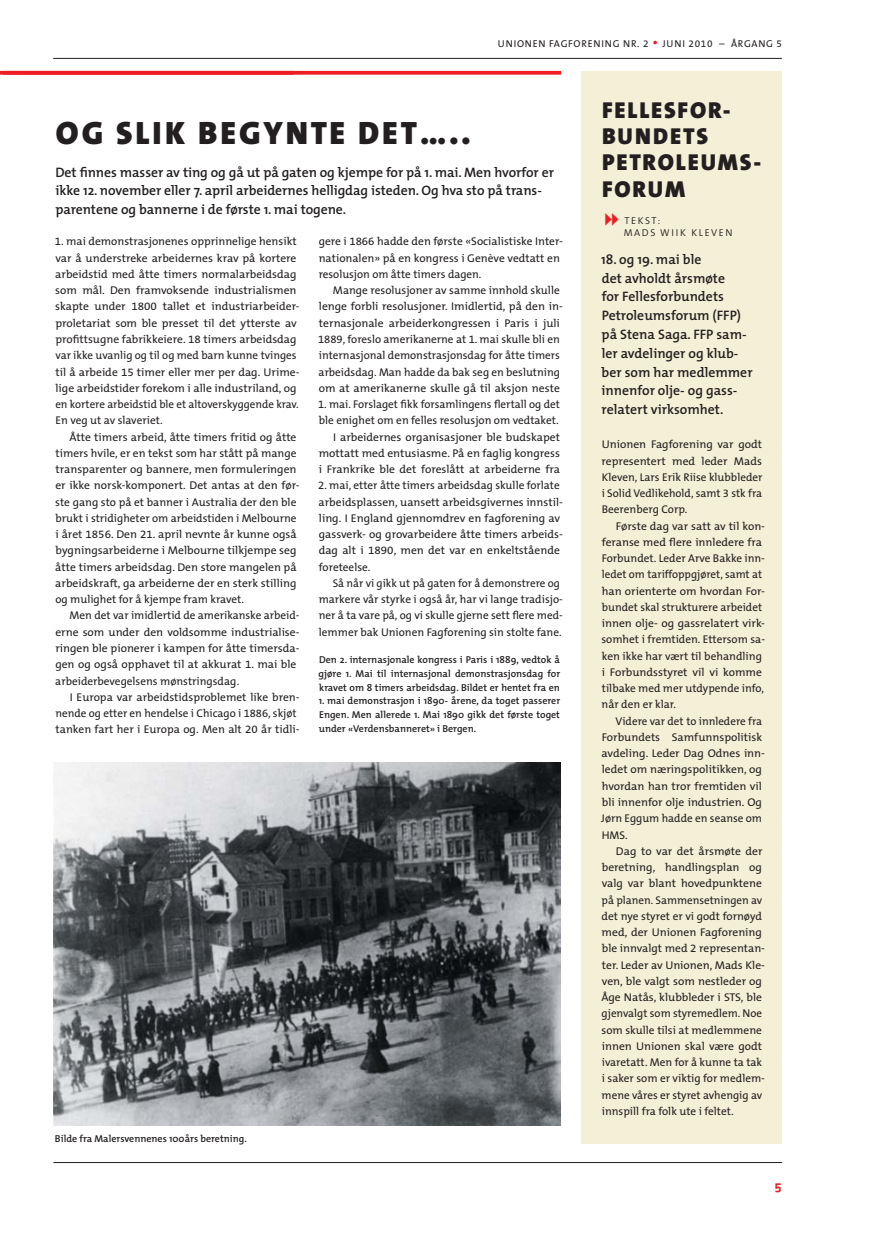
<style>
.page{position:relative;width:869px;height:1241px;background:#fff}
.page>*{position:absolute;margin:0;border:0;box-sizing:border-box;transform-origin:0 0}
.t1{font:900 32.5px "The Mix B9";letter-spacing:.09em;color:#231f20}
.t2{font:900 23.12px/26.2px "The Mix B9";letter-spacing:.08em;color:#231f20}
.t3{font:600 13.75px/18.8px "The Mix";letter-spacing:-.005em;color:#231f20}
.t4{font:700 12.5px "Notes";color:#ee1d23}
.t5{font:11.25px/16.2px "The Mix B5 Plain";color:#231f20}
.t6{font:600 10px/13.8px "The Mix";color:#231f20;text-align:justify}
.t7{font:10px "The Mix B5 Plain";letter-spacing:.07em;color:#231f20}
.t8{font:300 10px/12.5px "The Mix B4";letter-spacing:.16em;color:#231f20}
.s1{font-size:15px;color:#ee1d23}
</style>
<div class="page">
<hr style="left:53px;top:1161px;width:728px;height:1px;background:#231f20">
<hr style="left:53px;top:58px;width:728px;height:1px;background:#231f20">
<div style="left:581px;top:71px;width:200px;height:1072px;background:#f3f0d7"></div>
<svg style="left:0;top:71px;width:560px;height:4px;background:#ee292e"></svg>
<img style="left:53px;top:762px;width:507px;height:362px">
<p class="t7" style="left:497px;top:38px;width:176px">UNIONen FAGFORENING NR. 2 <span class="s1">•</span> juni</p>
<p class="t7" style="left:688px;top:38px;width:95px">2010 – ÅRGANG 5</p>
<h1 class="t1" style="left:56px;top:115px;width:416px">OG SLIK BEGYNTE DET…..</h1>
<p class="t3" style="left:55px;top:162px;width:500px">Det finnes masser av ting og gå ut på gaten og kjempe for på 1. mai. Men hvorfor er ikke 12. november eller 7. april arbeidernes helligdag isteden. Og hva sto på trans&shy;parentene og bannerne i de første 1. mai togene.</p>
<p class="t5" style="left:55px;top:234px;width:246px">1. mai demonstrasjonenes opprinnelige hensikt var å understreke arbeidernes krav på kortere arbeidstid med åtte timers normalarbeidsdag som mål. Den framvoksende industrialismen skapte under 1800 tallet et industriarbeider&shy;proletariat som ble presset til det ytterste av profittsugne fabrikkeiere. 18 timers arbeidsdag var ikke uvanlig og til og med barn kunne tvinges til å arbeide 15 timer eller mer per dag. Urime&shy;lige arbeidstider forekom i alle industriland, og en kortere arbeidstid ble et altoverskyggende krav.<br>En veg ut av slaveriet.</p>
<p class="t5" style="left:55px;top:429px;width:246px;text-indent:14px">Åtte timers arbeid, åtte timers fritid og åtte timers hvile, er en tekst som har stått på mange transparenter og bannere, men formuleringen er ikke norsk-komponert. Det antas at den før&shy;ste gang sto på et banner i Australia der den ble brukt i stridigheter om arbeidstiden i Melbourne i året 1856. Den 21. april nevnte år kunne også bygningsarbeiderne i Melbourne tilkjempe seg åtte timers arbeidsdag. Den store mangelen på arbeidskraft, ga arbeiderne der en sterk stilling og mulighet for å kjempe fram kravet.</p>
<p class="t5" style="left:55px;top:608px;width:246px;text-indent:14px">Men det var imidlertid de amerikanske arbeid&shy;erne som under den voldsomme industrialise&shy;ringen ble pionerer i kampen for åtte timersda&shy;gen og også opphavet til at akkurat 1. mai ble arbeiderbevegelsens mønstringsdag.</p>
<p class="t5" style="left:55px;top:689px;width:246px;text-indent:14px">I Europa var arbeidstidsproblemet like bren&shy;nende og etter en hendelse i Chicago i 1886, skjøt tanken fart her i Europa og. Men alt 20 år tidli-</p>
<p class="t5" style="left:318px;top:234px;width:246px">gere i 1866 hadde den første «Socialistiske Inter&shy;nationalen» på en kongress i Genève vedtatt en resolusjon om åtte timers dagen.</p>
<p class="t5" style="left:318px;top:283px;width:246px;text-indent:15px">Mange resolusjoner av samme innhold skulle lenge forbli resolusjoner. Imidlertid, på den in&shy;ternasjonale arbeiderkongressen i Paris i juli 1889, foreslo amerikanerne at 1. mai skulle bli en internasjonal demonstrasjonsdag for åtte timers arbeidsdag. Man hadde da bak seg en beslutning om at amerikanerne skulle gå til aksjon neste</p>
<p class="t5" style="left:318px;top:396px;width:243px;text-align:right">1. mai. Forslaget fikk forsamlingens flertall og det ble enighet om en felles resolusjon om vedtaket.<br>I arbeidernes organisasjoner ble budskapet mottatt med entusiasme. På en faglig kongress i Frankrike ble det foreslått at arbeiderne fra</p>
<p class="t5" style="left:318px;top:478px;width:246px">2. mai, etter åtte timers arbeidsdag skulle forlate arbeidsplassen, uansett arbeidsgivernes innstil&shy;ling. I England gjennomdrev en fagforening av gassverk- og grovarbeidere åtte timers arbeids&shy;dag alt i 1890, men det var en enkeltstående foreteelse.</p>
<p class="t5" style="left:318px;top:575px;width:245px;text-indent:14px">Så når vi gikk ut på gaten for å demonstrere og markere vår styrke i også år, har vi lange tradisjo&shy;ner å ta vare på, og vi skulle gjerne sett flere med&shy;lemmer bak Unionen Fagforening sin stolte fane.</p>
<p class="t6" style="left:318px;top:652px;width:243px">Den 2. internasjonale kongress i Paris i 1889, vedtok å gjøre 1. Mai til internasjonal demonstrasjonsdag for kravet om 8 timers arbeidsdag. Bildet er hentet fra en</p>
<p class="t6" style="left:318px;top:693px;width:243px">1. mai demonstrasjon i 1890- årene, da toget passerer Engen. Men allerede 1. Mai 1890 gikk det første toget under «Verdensbanneret» i Bergen.</p>
<p class="t6" style="left:55px;top:1131px;width:193px">Bilde fra Malersvennenes 100års beretning.</p>
<h2 class="t2" style="left:601px;top:98px;width:159px">FELLESFOR-<br>BU NDETS<br>PETROLEUMS-<br>FORUM</h2>
<p class="t8" style="left:623px;top:214px;width:110px">TEKST:<br>MADS WIIK KLEVEN</p>
<p class="t3" style="left:601px;top:249px;width:153px">18. og 19. mai ble<br>det avholdt årsmøte<br>for Fellesforbundets<br>Petroleumsforum (FFP) på Stena Saga. FFP sam&shy;ler avdelinger og klub&shy;ber som har medlemmer innenfor olje- og gass&shy;relatert virksomhet.</p>
<p class="t5" style="left:601px;top:436px;width:162px;text-align:justify">Unionen Fagforening var godt representert med leder Mads Kleven, Lars Erik Riise klubbleder i Solid Vedlikehold, samt 3 stk fra Beerenberg Corp.</p>
<p class="t5" style="left:601px;top:518px;width:165px;text-indent:14px">Første dag var satt av til kon&shy;feranse med flere innledere fra<br>Forbundet. Leder Arve Bakke inn&shy;ledet om tariffoppgjøret, samt at han orienterte om hvordan For&shy;bundet skal strukturere arbeidet innen olje- og gassrelatert virk&shy;somhet i fremtiden. Ettersom sa&shy;ken ikke har vært til behandling i Forbundsstyret vil vi komme tilbake med mer utdypende info, når den er klar.</p>
<p class="t5" style="left:601px;top:713px;width:165px;text-indent:14px">Videre var det to innledere fra<br>Forbundets Samfunnspolitisk avdeling. Leder Dag Odnes inn&shy;ledet om næringspolitikken, og hvordan han tror fremtiden vil bli innenfor olje industrien. Og<br>Jørn Eggum hadde en seanse om<br>HMS.</p>
<p class="t5" style="left:601px;top:843px;width:165px;text-indent:15px">Dag to var det årsmøte der beretning, handlingsplan og valg var blant hovedpunktene på planen. Sammensetningen av det nye styret er vi godt fornøyd med, der Unionen Fagforening ble innvalgt med 2 representan&shy;ter. Leder av Unionen, Mads Kle&shy;ven, ble valgt som nestleder og<br>Åge Natås, klubbleder i STS, ble gjenvalgt som styremedlem. Noe som skulle tilsi at medlemmene innen Unionen skal være godt ivaretatt. Men for å kunne ta tak i saker som er viktig for medlem&shy;mene våres er styret avhengig av innspill fra folk ute i feltet.</p>
<p class="t4" style="left:774px;top:1179px;width:8px">5</p>
</div>
